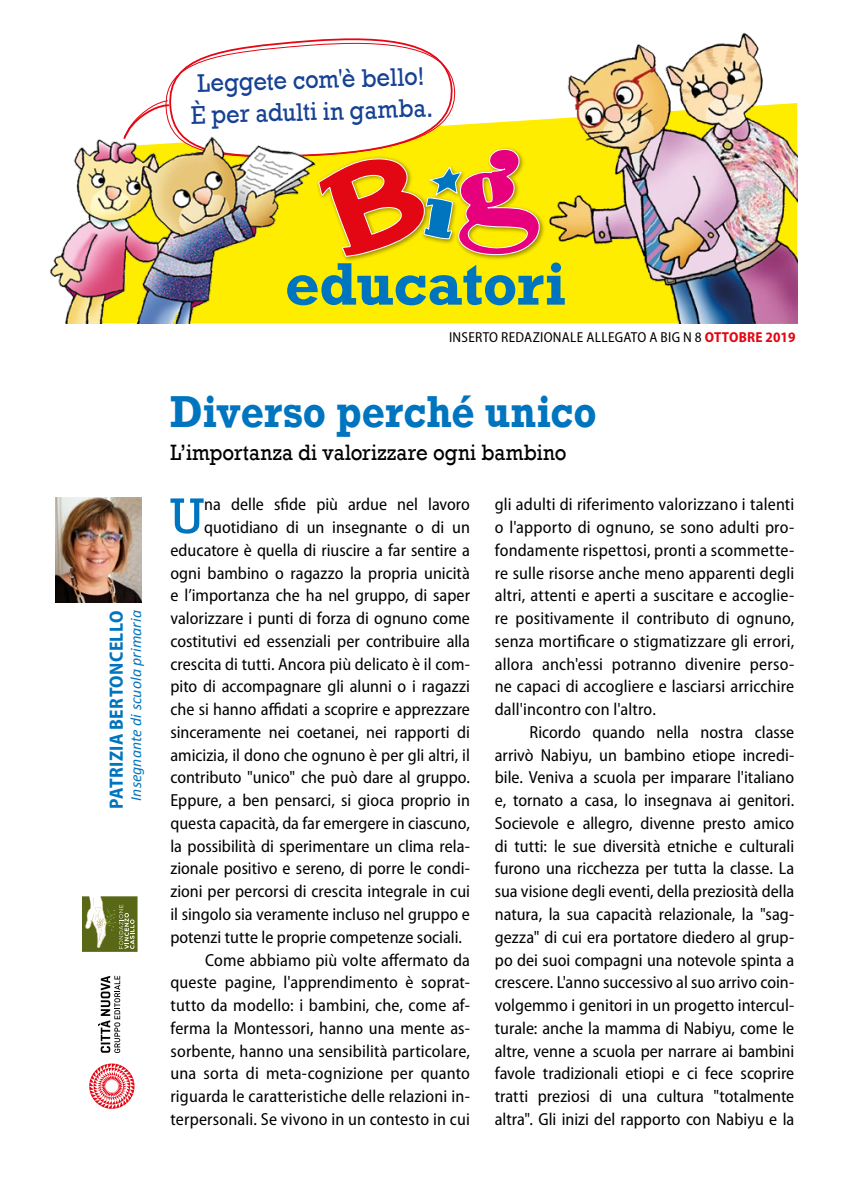
<style>
.page{position:relative;width:844px;height:1191px;background:#fff}
.page>*{position:absolute;margin:0;border:0;box-sizing:border-box;transform-origin:0 0}
.t1{font:700 56.35px "Rockwell";letter-spacing:-.01em;color:#0075bf}
.t2{font:50.93px "Rockwell";color:#0075bf}
.t3{font:700 42px "Rockwell";color:#0075bf;scale:.9 1}
.t4{font:26.25px/31.8px "Rockwell";color:#164194;text-align:center;scale:.9 1}
.t5{font:22.75px "Rockwell";letter-spacing:.015em;color:#000;scale:.9 1}
.t6{font:700 semi-condensed 19.25px "Myriad Pro";letter-spacing:.02em;color:#0075bf}
.t7{font:semi-condensed 17.5px/22.8px "Myriad Pro";color:#000;text-align:justify}
.t8{font:italic 15.75px "Calibri";letter-spacing:.005em;color:#0075bf}
.t9{font:semi-condensed 14.53px "Myriad Pro";letter-spacing:.02em;color:#000}
.s1{font-weight:700;color:#e30613}
</style>
<div class="page">
<div style="left:455px;top:146px;width:90px;height:114px;background:#000;opacity:.4"></div>
<svg style="left:123px;top:38px;width:418px;height:286px"></svg>
<img style="left:545px;top:32px;width:252px;height:291px">
<img style="left:50px;top:126px;width:275px;height:197px">
<img style="left:56px;top:498px;width:85px;height:104px">
<svg style="left:82px;top:896px;width:55px;height:56px"></svg>
<svg style="left:89px;top:1063px;width:45px;height:45px"></svg>
<svg style="left:98px;top:975px;width:22px;height:78px"></svg>
<h3 class="t4" style="left:189px;top:68px;width:271px;rotate:-2deg">Leggete com'è bello!<br>È per adulti in gamba.</h3>
<p class="t6" style="left:104px;top:809px;width:200px;rotate:-90deg">PATRIZIA BERTONCELLO</p>
<p class="t8" style="left:125px;top:800px;width:192px;rotate:-90deg">Insegnante di scuola primaria</p>
<h1 class="t1" style="left:285px;top:248px;width:282px">educatori</h1>
<p class="t9" style="left:449px;top:329px;width:348px">INSERTO REDAZIONALE ALLEGATO A BIG N 8 <span class="s1">OTTOBRE 2019</span></p>
<h3 class="t3" style="left:170px;top:385px;width:475px">Diverso perché unico</h3>
<h3 class="t5" style="left:170px;top:439px;width:441px">L’importanza di valorizzare ogni bambino</h3>
<h2 class="t2" style="left:170px;top:486px;width:36px">U</h2>
<p class="t7" style="left:204px;top:493px;width:267px">na delle sfide più ardue nel lavoro</p>
<p class="t7" style="left:204px;top:515px;width:267px">quotidiano di un insegnante o di un</p>
<p class="t7" style="left:170px;top:538px;width:301px">educatore è quella di riuscire a far sentire a</p>
<p class="t7" style="left:170px;top:561px;width:301px">ogni bambino o ragazzo la propria unicità</p>
<p class="t7" style="left:170px;top:584px;width:301px">e l’importanza che ha nel gruppo, di saper</p>
<p class="t7" style="left:170px;top:606px;width:301px">valorizzare i punti di forza di ognuno come</p>
<p class="t7" style="left:170px;top:629px;width:301px">costitutivi ed essenziali per contribuire alla</p>
<p class="t7" style="left:170px;top:652px;width:301px">crescita di tutti. Ancora più delicato è il com-</p>
<p class="t7" style="left:170px;top:675px;width:301px">pito di accompagnare gli alunni o i ragazzi</p>
<p class="t7" style="left:170px;top:697px;width:301px">che si hanno affidati a scoprire e apprezzare</p>
<p class="t7" style="left:170px;top:720px;width:301px">sinceramente nei coetanei, nei rapporti di</p>
<p class="t7" style="left:170px;top:743px;width:301px">amicizia, il dono che ognuno è per gli altri, il</p>
<p class="t7" style="left:170px;top:766px;width:301px">contributo "unico" che può dare al gruppo.</p>
<p class="t7" style="left:170px;top:788px;width:301px">Eppure, a ben pensarci, si gioca proprio in</p>
<p class="t7" style="left:170px;top:811px;width:301px">questa capacità, da far emergere in ciascuno,</p>
<p class="t7" style="left:170px;top:834px;width:301px">la possibilità di sperimentare un clima rela-</p>
<p class="t7" style="left:170px;top:857px;width:301px">zionale positivo e sereno, di porre le condi-</p>
<p class="t7" style="left:170px;top:879px;width:301px">zioni per percorsi di crescita integrale in cui</p>
<p class="t7" style="left:170px;top:902px;width:301px">il singolo sia veramente incluso nel gruppo e</p>
<p class="t7" style="left:170px;top:925px;width:293px">potenzi tutte le proprie competenze sociali.</p>
<p class="t7" style="left:205px;top:948px;width:266px">Come abbiamo più volte affermato da</p>
<p class="t7" style="left:170px;top:970px;width:301px">queste pagine, l'apprendimento è soprat-</p>
<p class="t7" style="left:170px;top:993px;width:301px">tutto da modello: i bambini, che, come af-</p>
<p class="t7" style="left:170px;top:1016px;width:301px">ferma la Montessori, hanno una mente as-</p>
<p class="t7" style="left:170px;top:1039px;width:301px">sorbente, hanno una sensibilità particolare,</p>
<p class="t7" style="left:170px;top:1061px;width:301px">una sorta di meta-cognizione per quanto</p>
<p class="t7" style="left:170px;top:1084px;width:301px">riguarda le caratteristiche delle relazioni in-</p>
<p class="t7" style="left:170px;top:1107px;width:301px">terpersonali. Se vivono in un contesto in cui</p>
<p class="t7" style="left:494px;top:493px;width:301px">gli adulti di riferimento valorizzano i talenti o l'apporto di ognuno, se sono adulti pro&shy;fondamente rispettosi, pronti a scommette&shy;re sulle risorse anche meno apparenti degli altri, attenti e aperti a suscitare e accoglie&shy;re positivamente il contributo di ognuno, senza mortificare o stigmatizzare gli errori, allora anch'essi potranno divenire perso&shy;ne capaci di accogliere e lasciarsi arricchire dall'incontro con l'altro.</p>
<p class="t7" style="left:494px;top:720px;width:301px;text-indent:35px">Ricordo quando nella nostra classe arrivò Nabiyu, un bambino etiope incredi&shy;bile. Veniva a scuola per imparare l'italiano e, tornato a casa, lo insegnava ai genitori.<br>Socievole e allegro, divenne presto amico di tutti: le sue diversità etniche e culturali furono una ricchezza per tutta la classe. La sua visione degli eventi, della preziosità della natura, la sua capacità relazionale, la "sag&shy;gezza" di cui era portatore diedero al grup&shy;po dei suoi compagni una notevole spinta a crescere. L'anno successivo al suo arrivo coin&shy;volgemmo i genitori in un progetto intercul&shy;turale: anche la mamma di Nabiyu, come le altre, venne a scuola per narrare ai bambini favole tradizionali etiopi e ci fece scoprire tratti preziosi di una cultura "totalmente altra". Gli inizi del rapporto con Nabiyu e la</p>
</div>
